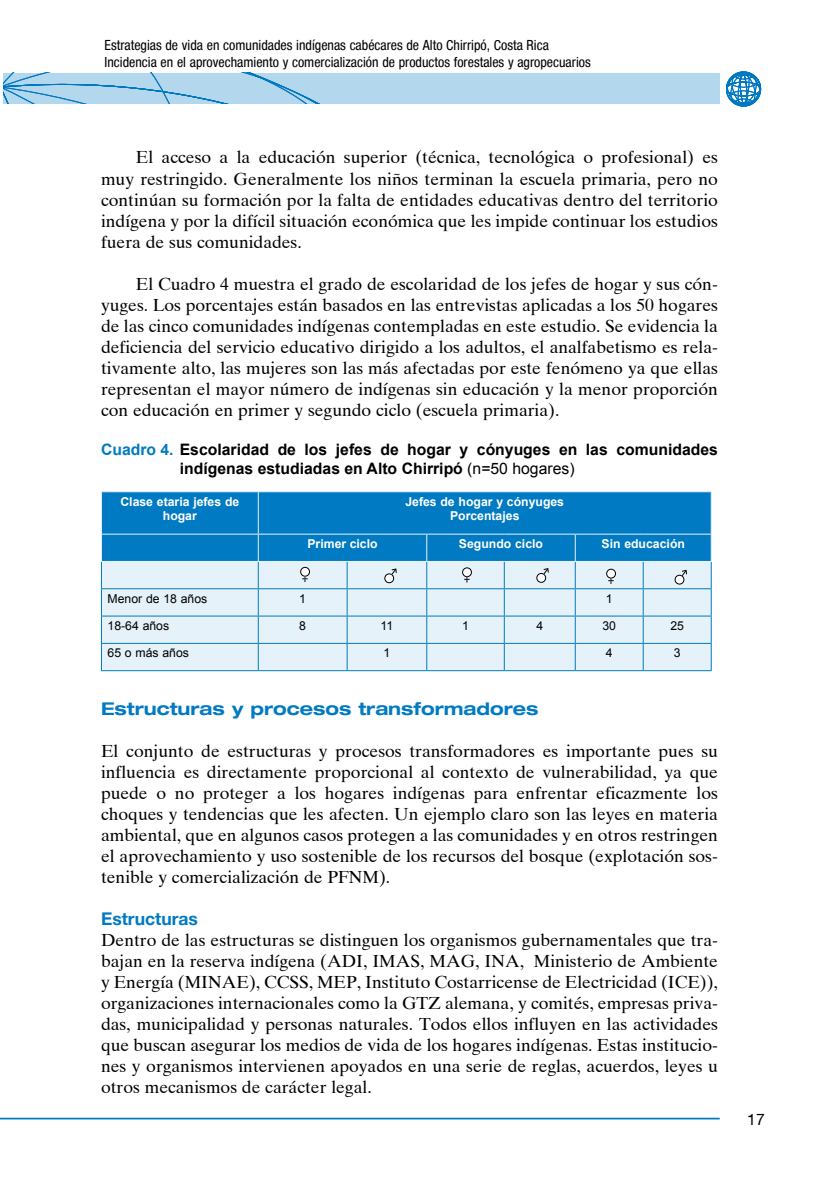
<style>
.page{position:relative;width:819px;height:1181px;background:#fff}
.page>*{position:absolute;margin:0;border:0;box-sizing:border-box;transform-origin:0 0}
.t1{font:17.5px/21px "Times Ten";color:#000;text-align:justify}
.t2{font:700 expanded 17.5px "Helvetica Neue";color:#007ac2}
.t3{font:700 17.5px "Helvetica Neue";color:#007ac2}
.t4{font:700 15.75px/18.9px "Arial";color:#000}
.t5{font:15.75px "Helvetica Neue";color:#000}
.t6{font:condensed 14px/16.8px "Helvetica Neue";color:#000}
.t7{font:700 12.25px/14.7px "Arial";color:#fff;text-align:center}
.t8{font:12.25px "Arial";color:#000}
.s1{color:#007ac2}
.s2{font-weight:400}
</style>
<div class="page">
<div style="left:3px;top:73px;width:716px;height:30px;background:#b3d7ed"></div>
<svg style="left:3px;top:73px;width:316px;height:30px"></svg>
<hr style="left:0;top:1117px;width:719px;height:2px;background:#007ac2">
<svg style="left:726px;top:71px;width:35px;height:35px"></svg>
<div style="left:102px;top:492px;width:608px;height:69px;background:#007ac2"></div>
<div style="left:102px;top:562px;width:608px;height:108px;background:#e6f2f9"></div>
<hr style="left:101px;top:588px;width:157px;height:1px;background:#007ac2">
<hr style="left:258px;top:588px;width:89px;height:1px;background:#007ac2">
<hr style="left:347px;top:588px;width:80px;height:1px;background:#007ac2">
<hr style="left:427px;top:588px;width:77px;height:1px;background:#007ac2">
<hr style="left:504px;top:588px;width:71px;height:1px;background:#007ac2">
<hr style="left:575px;top:588px;width:68px;height:1px;background:#007ac2">
<hr style="left:643px;top:588px;width:68px;height:1px;background:#007ac2">
<hr style="left:101px;top:615px;width:157px;height:1px;background:#007ac2">
<hr style="left:258px;top:615px;width:89px;height:1px;background:#007ac2">
<hr style="left:347px;top:615px;width:80px;height:1px;background:#007ac2">
<hr style="left:427px;top:615px;width:77px;height:1px;background:#007ac2">
<hr style="left:504px;top:615px;width:71px;height:1px;background:#007ac2">
<hr style="left:575px;top:615px;width:68px;height:1px;background:#007ac2">
<hr style="left:643px;top:615px;width:68px;height:1px;background:#007ac2">
<hr style="left:101px;top:643px;width:157px;height:1px;background:#007ac2">
<hr style="left:258px;top:643px;width:89px;height:1px;background:#007ac2">
<hr style="left:347px;top:643px;width:80px;height:1px;background:#007ac2">
<svg style="left:347px;top:562px;width:1px;height:108px"></svg>
<hr style="left:427px;top:643px;width:77px;height:1px;background:#007ac2">
<hr style="left:504px;top:643px;width:71px;height:1px;background:#007ac2">
<svg style="left:504px;top:562px;width:1px;height:108px"></svg>
<hr style="left:575px;top:643px;width:68px;height:1px;background:#007ac2">
<hr style="left:643px;top:643px;width:68px;height:1px;background:#007ac2">
<svg style="left:642px;top:562px;width:1px;height:108px"></svg>
<hr style="left:101px;top:670px;width:157px;height:1px;background:#007ac2">
<hr style="left:258px;top:670px;width:89px;height:1px;background:#007ac2">
<hr style="left:347px;top:670px;width:80px;height:1px;background:#007ac2">
<hr style="left:427px;top:670px;width:77px;height:1px;background:#007ac2">
<hr style="left:504px;top:670px;width:71px;height:1px;background:#007ac2">
<hr style="left:575px;top:670px;width:68px;height:1px;background:#007ac2">
<hr style="left:643px;top:670px;width:68px;height:1px;background:#007ac2">
<hr style="left:101px;top:491px;width:157px;height:1px;background:#e6f2f9">
<hr style="left:101px;top:492px;width:1px;height:42px;background:#e6f2f9">
<hr style="left:258px;top:491px;width:89px;height:1px;background:#e6f2f9">
<hr style="left:258px;top:492px;width:1px;height:42px;background:#e6f2f9">
<hr style="left:347px;top:491px;width:80px;height:1px;background:#e6f2f9">
<hr style="left:427px;top:491px;width:77px;height:1px;background:#e6f2f9">
<hr style="left:504px;top:491px;width:71px;height:1px;background:#e6f2f9">
<hr style="left:575px;top:491px;width:68px;height:1px;background:#e6f2f9">
<hr style="left:643px;top:491px;width:68px;height:1px;background:#e6f2f9">
<hr style="left:710px;top:492px;width:1px;height:42px;background:#e6f2f9">
<hr style="left:101px;top:534px;width:157px;height:1px;background:#e6f2f9">
<svg style="left:101px;top:534px;width:1px;height:136px"></svg>
<hr style="left:258px;top:534px;width:89px;height:1px;background:#e6f2f9">
<svg style="left:258px;top:534px;width:1px;height:136px"></svg>
<hr style="left:347px;top:534px;width:80px;height:1px;background:#e6f2f9">
<hr style="left:427px;top:534px;width:77px;height:1px;background:#e6f2f9">
<svg style="left:426px;top:534px;width:1px;height:136px"></svg>
<hr style="left:504px;top:534px;width:71px;height:1px;background:#e6f2f9">
<hr style="left:575px;top:534px;width:68px;height:1px;background:#e6f2f9">
<svg style="left:574px;top:534px;width:1px;height:136px"></svg>
<hr style="left:643px;top:534px;width:68px;height:1px;background:#e6f2f9">
<svg style="left:710px;top:534px;width:1px;height:136px"></svg>
<hr style="left:101px;top:561px;width:157px;height:1px;background:#e6f2f9">
<hr style="left:258px;top:561px;width:89px;height:1px;background:#e6f2f9">
<hr style="left:347px;top:561px;width:80px;height:1px;background:#e6f2f9">
<hr style="left:427px;top:561px;width:77px;height:1px;background:#e6f2f9">
<hr style="left:504px;top:561px;width:71px;height:1px;background:#e6f2f9">
<hr style="left:575px;top:561px;width:68px;height:1px;background:#e6f2f9">
<hr style="left:643px;top:561px;width:68px;height:1px;background:#e6f2f9">
<div style="left:300px;top:567px;width:9px;height:9px;background:#fff;border-radius:50%"></div>
<div style="left:300px;top:567px;width:9px;height:9px;border:1px solid #000;border-radius:50%"></div>
<svg style="left:302px;top:576px;width:6px;height:6px"></svg>
<div style="left:385px;top:574px;width:8px;height:9px;background:#fff;border-radius:50%"></div>
<div style="left:384px;top:574px;width:10px;height:9px;border:1px solid #000;border-radius:50%"></div>
<svg style="left:391px;top:569px;width:5px;height:6px"></svg>
<div style="left:462px;top:568px;width:9px;height:9px;background:#fff;border-radius:50%"></div>
<div style="left:462px;top:568px;width:9px;height:9px;border:1px solid #000;border-radius:50%"></div>
<svg style="left:464px;top:576px;width:5px;height:6px"></svg>
<div style="left:537px;top:573px;width:8px;height:9px;background:#fff;border-radius:50%"></div>
<div style="left:536px;top:573px;width:9px;height:9px;border:1px solid #000;border-radius:50%"></div>
<svg style="left:543px;top:568px;width:5px;height:6px"></svg>
<div style="left:606px;top:569px;width:9px;height:9px;background:#fff;border-radius:50%"></div>
<div style="left:606px;top:569px;width:9px;height:9px;border:1px solid #000;border-radius:50%"></div>
<svg style="left:608px;top:578px;width:5px;height:6px"></svg>
<div style="left:675px;top:575px;width:9px;height:9px;background:#fff;border-radius:50%"></div>
<div style="left:675px;top:575px;width:9px;height:9px;border:1px solid #000;border-radius:50%"></div>
<svg style="left:681px;top:570px;width:5px;height:6px"></svg>
<p class="t6" style="left:104px;top:37px;width:487px">Estrategias de vida en comunidades indígenas cabécares de Alto Chirripó, Costa Rica<br>Incidencia en el aprovechamiento y comercialización de productos forestales y agropecuarios</p>
<p class="t1" style="left:101px;top:147px;width:618px;text-indent:35px">El acceso a la educación superior (técnica, tecnológica o profesional) es muy restringido. Generalmente los niños terminan la escuela primaria, pero no continúan su formación por la falta de entidades educativas dentro del territorio indígena y por la difícil situación económica que les impide continuar los estudios fuera de sus comunidades.</p>
<p class="t1" style="left:101px;top:273px;width:618px;text-indent:35px">El Cuadro 4 muestra el grado de escolaridad de los jefes de hogar y sus cón&shy;yuges. Los porcentajes están basados en las entrevistas aplicadas a los 50 hogares de las cinco comunidades indígenas contempladas en este estudio. Se evidencia la deficiencia del servicio educativo dirigido a los adultos, el analfabetismo es rela&shy;tivamente alto, las mujeres son las más afectadas por este fenómeno ya que ellas representan el mayor número de indígenas sin educación y la menor proporción con educación en primer y segundo ciclo (escuela primaria).</p>
<p class="t4" style="left:180px;top:440px;width:539px;text-indent:-79px"><span class="s1">Cuadro 4.</span> Escolaridad de los jefes de hogar y cónyuges en las comunidades indígenas estudiadas en Alto Chirripó <span class="s2">(n=50 hogares)</span></p>
<p class="t7" style="left:120px;top:494px;width:120px">Clase etaria jefes de hogar</p>
<p class="t7" style="left:405px;top:494px;width:160px">Jefes de hogar y cónyuges<br>Porcentajes</p>
<p class="t7" style="left:307px;top:536px;width:72px">Primer ciclo</p>
<p class="t7" style="left:459px;top:536px;width:86px">Segundo ciclo</p>
<p class="t7" style="left:601px;top:536px;width:85px">Sin educación</p>
<p class="t8" style="left:108px;top:591px;width:101px">Menor de 18 años</p>
<p class="t8" style="left:299px;top:591px;width:8px">1</p>
<p class="t8" style="left:605px;top:591px;width:8px">1</p>
<p class="t8" style="left:108px;top:619px;width:63px">18-64 años</p>
<p class="t8" style="left:299px;top:619px;width:8px">8</p>
<p class="t8" style="left:380px;top:619px;width:14px">11</p>
<p class="t8" style="left:462px;top:619px;width:8px">1</p>
<p class="t8" style="left:536px;top:619px;width:8px">4</p>
<p class="t8" style="left:602px;top:619px;width:15px">30</p>
<p class="t8" style="left:670px;top:619px;width:15px">25</p>
<p class="t8" style="left:108px;top:646px;width:83px">65 o más años</p>
<p class="t8" style="left:383px;top:646px;width:8px">1</p>
<p class="t8" style="left:605px;top:646px;width:8px">4</p>
<p class="t8" style="left:673px;top:646px;width:8px">3</p>
<p class="t2" style="left:101px;top:697px;width:439px">Estructuras y procesos transformadores</p>
<p class="t1" style="left:101px;top:740px;width:618px">El conjunto de estructuras y procesos transformadores es importante pues su influencia es directamente proporcional al contexto de vulnerabilidad, ya que puede o no proteger a los hogares indígenas para enfrentar eficazmente los choques y tendencias que les afecten. Un ejemplo claro son las leyes en materia ambiental, que en algunos casos protegen a las comunidades y en otros restringen el aprovechamiento y uso sostenible de los recursos del bosque (explotación sos&shy;tenible y comercialización de PFNM).</p>
<p class="t3" style="left:101px;top:908px;width:98px">Estructuras</p>
<p class="t1" style="left:101px;top:929px;width:618px">Dentro de las estructuras se distinguen los organismos gubernamentales que tra&shy;bajan en la reserva indígena (ADI, IMAS, MAG, INA, Ministerio de Ambiente y Energía (MINAE), CCSS, MEP, Instituto Costarricense de Electricidad (ICE)), organizaciones internacionales como la GTZ alemana, y comités, empresas priva&shy;das, municipalidad y personas naturales. Todos ellos influyen en las actividades que buscan asegurar los medios de vida de los hogares indígenas. Estas institucio&shy;nes y organismos intervienen apoyados en una serie de reglas, acuerdos, leyes u otros mecanismos de carácter legal.</p>
<p class="t5" style="left:747px;top:1109px;width:9px">17</p>
</div>
